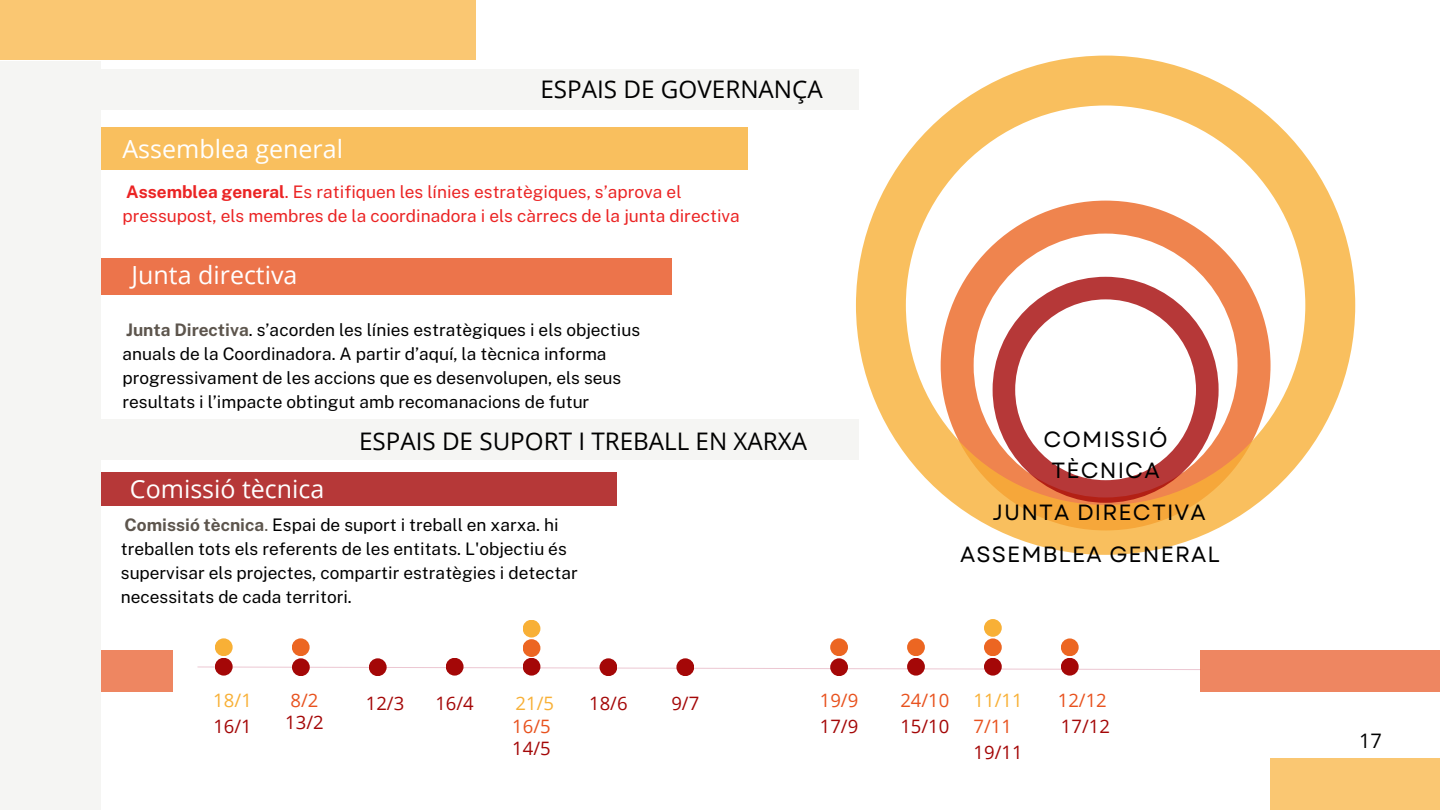
<style>
.page{position:relative;width:1440px;height:810px;background:#fff}
.page>*{position:absolute;margin:0;border:0;box-sizing:border-box;transform-origin:0 0}
.t1{font:25px "Open Sans";color:#fff}
.t2{font:24.2px "Open Sans";color:#000}
.t3{font:22px/30.8px "Garet";letter-spacing:.05em;color:#000;text-align:center}
.t4{font:20px "Open Sans";color:#000}
.t5{font:18.6px "Open Sans";color:#f8b036}
.t6{font:18.5px "Open Sans";color:#a40707}
.t7{font:18.5px "Open Sans";color:#e8521e}
.t8{font:18.5px "Open Sans";color:#f8b036}
.t9{font:17.3px/24px "Public Sans";color:#000}
.t10{font:17.3px/24px "Public Sans";color:#eb2424}
.s1{font-weight:700}
.s2{font-weight:700;color:#5d554d}
.s3{color:#5d554d}
</style>
<div class="page">
<div style="left:0;top:61px;width:101px;height:749px;background:#f5f5f3"></div>
<div style="left:0;top:0;width:476px;height:59px;background:#fac772"></div>
<div style="left:101px;top:258px;width:570px;height:37px;background:#ec744b"></div>
<div style="left:1271px;top:758px;width:169px;height:52px;background:#fac772"></div>
<svg style="left:856px;top:56px;width:499px;height:499px"></svg>
<svg style="left:993px;top:277px;width:225px;height:226px"></svg>
<div style="left:101px;top:650px;width:71px;height:42px;background:#ee8661"></div>
<svg style="left:197px;top:666px;width:1004px;height:4px"></svg>
<div style="left:215px;top:658px;width:18px;height:18px;background:#a40707;border-radius:50%"></div>
<div style="left:292px;top:658px;width:18px;height:18px;background:#a40707;border-radius:50%"></div>
<div style="left:830px;top:658px;width:18px;height:18px;background:#a40707;border-radius:50%"></div>
<div style="left:1061px;top:658px;width:18px;height:18px;background:#a40707;border-radius:50%"></div>
<div style="left:369px;top:658px;width:18px;height:18px;background:#a40707;border-radius:50%"></div>
<div style="left:446px;top:658px;width:18px;height:18px;background:#a40707;border-radius:50%"></div>
<div style="left:523px;top:658px;width:17px;height:18px;background:#a40707;border-radius:50%"></div>
<div style="left:600px;top:658px;width:17px;height:18px;background:#a40707;border-radius:50%"></div>
<div style="left:676px;top:658px;width:18px;height:18px;background:#a40707;border-radius:50%"></div>
<div style="left:907px;top:658px;width:18px;height:18px;background:#a40707;border-radius:50%"></div>
<div style="left:984px;top:658px;width:18px;height:18px;background:#a40707;border-radius:50%"></div>
<div style="left:1061px;top:638px;width:18px;height:18px;background:#ec6622;border-radius:50%"></div>
<div style="left:984px;top:638px;width:18px;height:18px;background:#ec6622;border-radius:50%"></div>
<div style="left:907px;top:638px;width:18px;height:18px;background:#ec6622;border-radius:50%"></div>
<div style="left:830px;top:638px;width:18px;height:18px;background:#ec6622;border-radius:50%"></div>
<div style="left:523px;top:639px;width:17px;height:18px;background:#ec6622;border-radius:50%"></div>
<div style="left:292px;top:638px;width:18px;height:18px;background:#ec6622;border-radius:50%"></div>
<div style="left:523px;top:620px;width:17px;height:18px;background:#f8b036;border-radius:50%"></div>
<div style="left:215px;top:638px;width:18px;height:18px;background:#f8b036;border-radius:50%"></div>
<div style="left:984px;top:619px;width:18px;height:18px;background:#f8b036;border-radius:50%"></div>
<div style="left:1201px;top:650px;width:239px;height:42px;background:#ee8661"></div>
<div style="left:101px;top:472px;width:516px;height:33px;background:#b63838"></div>
<div style="left:101px;top:127px;width:646px;height:43px;background:#f9bf5e"></div>
<div style="left:101px;top:69px;width:757px;height:41px;background:#f5f5f3"></div>
<div style="left:101px;top:419px;width:757px;height:41px;background:#f5f5f3"></div>
<p class="t2" style="left:540px;top:72px;width:284px">ESPAIS DE GOVERNANÇA</p>
<p class="t1" style="left:123px;top:132px;width:222px">Assemblea general</p>
<p class="t10" style="left:123px;top:179px;width:619px"><span class="s1">Assemblea general</span>. Es ratifiquen les línies estratègiques, s’aprova el pressupost, els membres de la coordinadora i els càrrecs de la junta directiva</p>
<p class="t1" style="left:132px;top:258px;width:167px">Junta directiva</p>
<p class="t9" style="left:123px;top:317px;width:519px"><span class="s2">Junta Directiva</span>. s’acorden les línies estratègiques i els objectius anuals de la Coordinadora. A partir d’aquí, la tècnica informa progressivament de les accions que es desenvolupen, els seus resultats i l’impacte obtingut amb recomanacions de futur</p>
<p class="t2" style="left:359px;top:425px;width:450px">ESPAIS DE SUPORT I TREBALL EN XARXA</p>
<p class="t1" style="left:130px;top:471px;width:196px">Comissió tècnica</p>
<p class="t9" style="left:121px;top:512px;width:458px"><span class="s2">Comissió tècnica</span><span class="s3">.</span> Espai de suport i treball en xarxa. hi treballen tots els referents de les entitats. L'objectiu és supervisar els projectes, compartir estratègies i detectar necessitats de cada territori.</p>
<h1 class="t3" style="left:1044px;top:424px;width:126px">COMISSIÓ<br>TÈCNICA</h1>
<h3 class="t3" style="left:993px;top:497px;width:215px">JUNTA DIRECTIVA</h3>
<p class="t3" style="left:960px;top:539px;width:261px">ASSEMBLEA GENERAL</p>
<p class="t5" style="left:213px;top:687px;width:40px">18/1</p>
<p class="t7" style="left:291px;top:687px;width:29px">8/2</p>
<h2 class="t6" style="left:213px;top:713px;width:40px">16/1</h2>
<p class="t6" style="left:285px;top:709px;width:40px">13/2</p>
<h2 class="t6" style="left:366px;top:690px;width:40px">12/3</h2>
<p class="t6" style="left:435px;top:690px;width:40px">16/4</p>
<p class="t8" style="left:516px;top:690px;width:40px">21/5</p>
<p class="t7" style="left:820px;top:687px;width:40px">19/9</p>
<p class="t7" style="left:900px;top:687px;width:51px">24/10</p>
<p class="t8" style="left:974px;top:687px;width:51px">11/11</p>
<p class="t7" style="left:1058px;top:687px;width:51px">12/12</p>
<p class="t7" style="left:512px;top:713px;width:40px">16/5</p>
<h2 class="t6" style="left:589px;top:690px;width:40px">18/6</h2>
<h3 class="t6" style="left:671px;top:690px;width:29px">9/7</h3>
<p class="t6" style="left:820px;top:713px;width:40px">17/9</p>
<h3 class="t6" style="left:900px;top:713px;width:51px">15/10</h3>
<p class="t7" style="left:974px;top:713px;width:40px">7/11</p>
<p class="t6" style="left:1061px;top:713px;width:51px">17/12</p>
<h1 class="t6" style="left:512px;top:735px;width:40px">14/5</h1>
<p class="t6" style="left:974px;top:739px;width:51px">19/11</p>
<p class="t4" style="left:1359px;top:727px;width:24px">17</p>
</div>
